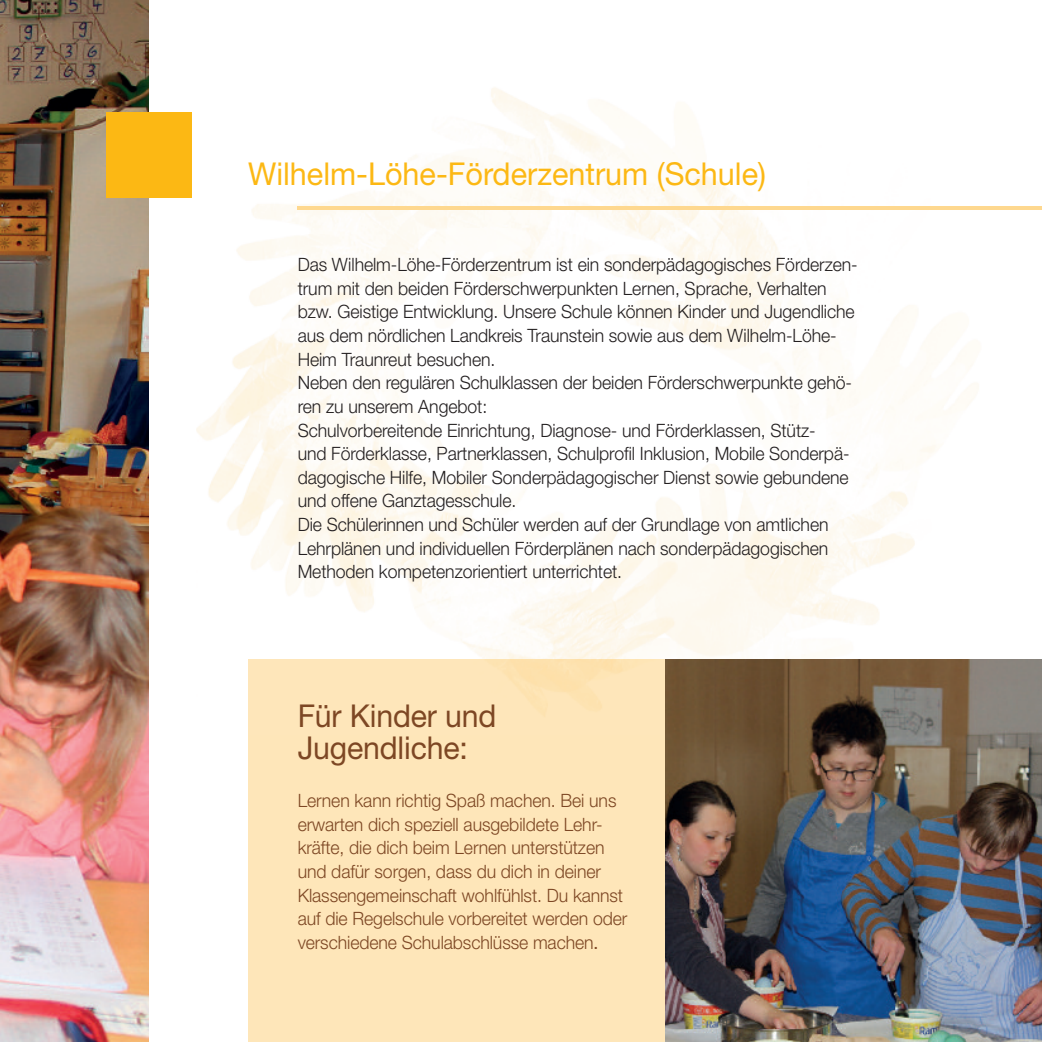
<style>
.page{position:relative;width:1042px;height:1042px;background:#fff}
.page>*{position:absolute;margin:0;border:0;box-sizing:border-box;transform-origin:0 0}
.t1{font:31.5px "Helvetica Neue LT";color:#fcb814}
.t2{font:31.5px/31.5px "Helvetica Neue LT";letter-spacing:-.005em;color:#7d4724;scale:.96 1}
.t3{font:300 18.38px/23.6px "Helvetica Neue LT Std";letter-spacing:-.005em;color:#231f20;scale:.96 1}
.t4{font:300 18.38px/23.6px "Helvetica Neue LT Std";letter-spacing:-.005em;color:#7d4724;scale:.96 1}
.s1{font-family:"Helvetica Neue LT";font-weight:400}
</style>
<div class="page">
<img style="left:196px;top:87px;width:796px;height:573px">
<img style="left:0;top:0;width:149px;height:1042px">
<hr style="left:298px;top:206px;width:744px;height:3px;background:#fed88f">
<div style="left:106px;top:112px;width:85px;height:85px;background:#fcb814"></div>
<img style="left:665px;top:660px;width:377px;height:382px">
<hr style="left:248px;top:1040px;width:417px;height:2px;background:#fee6b9">
<div style="left:248px;top:735px;width:417px;height:305px;background:#fee6b9"></div>
<h1 class="t1" style="left:248px;top:155px;width:519px">Wilhelm-Löhe-Förderzentrum (Schule)</h1>
<p class="t3" style="left:298px;top:254px;width:585px">Das Wilhelm-Löhe-Förderzentrum ist ein sonderpädagogisches Förderzen&shy;trum mit den beiden Förderschwerpunkten Lernen, Sprache, Verhalten bzw. Geistige Entwicklung. Unsere Schule können Kinder und Jugendliche aus dem nördlichen Landkreis Traunstein sowie aus dem Wilhelm-Löhe-Heim Traunreut besuchen.<br>Neben den regulären Schulklassen der beiden Förderschwerpunkte gehö&shy;ren zu unserem Angebot:<br>Schulvorbereitende Einrichtung, Diagnose- und Förderklassen, Stütz-<br>und Förderklasse, Partnerklassen, Schulprofil Inklusion, Mobile Sonderpä&shy;dagogische Hilfe, Mobiler Sonderpädagogischer Dienst sowie gebundene und offene Ganztagesschule.<br>Die Schülerinnen und Schüler werden auf der Grundlage von amtlichen Lehrplänen und individuellen Förderplänen nach sonderpädagogischen Methoden kompetenzorientiert unterrichtet.</p>
<h1 class="t2" style="left:298px;top:700px;width:208px">Für Kinder und<br>Jugendliche:</h1>
<p class="t4" style="left:298px;top:790px;width:345px">Lernen kann richtig Spaß machen. Bei uns erwarten dich speziell ausgebildete Lehr&shy;kräfte, die dich beim Lernen unterstützen und dafür sorgen, dass du dich in deiner Klassengemeinschaft wohlfühlst. Du kannst auf die Regelschule vorbereitet werden oder verschiedene Schulabschlüsse machen<span class="s1">.</span></p>
</div>
